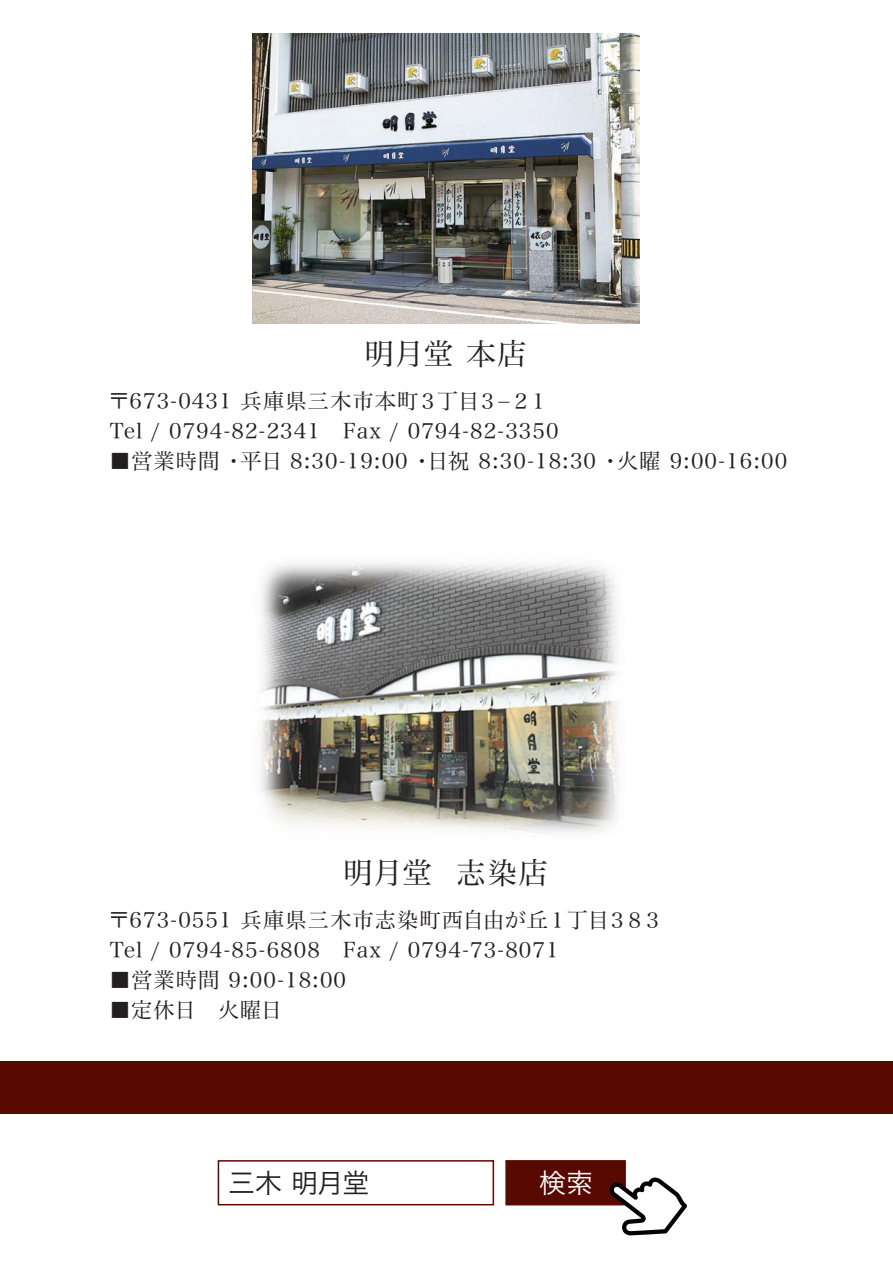
<style>
.page{position:relative;width:893px;height:1263px;background:#fff}
.page>*{position:absolute;margin:0;border:0;box-sizing:border-box;transform-origin:0 0}
.t1{font:29.7px "Hira Min Pro W3";letter-spacing:.005em;color:#231f20}
.t2{font:27px "Hira Kaku Pro W3";color:#231f20}
.t3{font:27px "Hira Kaku Pro W3";color:#fff}
.t4{font:21.3px/30px "Hira Min Pro W3";letter-spacing:.05em;color:#231f20}
</style>
<div class="page">
<div style="left:0;top:1061px;width:893px;height:53px;background:#580900"></div>
<img style="left:253px;top:34px;width:387px;height:290px">
<img style="left:260px;top:563px;width:360px;height:270px">
<div style="left:505px;top:1160px;width:121px;height:45px;background:#580900;border:2px solid #580900"></div>
<div style="left:218px;top:1160px;width:276px;height:45px;border:2px solid #580900"></div>
<svg style="left:608px;top:1177px;width:79px;height:58px"></svg>
<h1 class="t1" style="left:364px;top:329px;width:164px">明月堂 本店</h1>
<p class="t4" style="left:109px;top:384px;width:451px">〒673-0431 兵庫県三木市本町３丁目３-２１<br>Tel / 0794-82-2341　Fax / 0794-82-3350</p>
<p class="t4" style="left:109px;top:444px;width:679px">■営業時間 ・平日 8:30-19:00 ・日祝 8:30-18:30 ・火曜 9:00-16:00</p>
<h1 class="t1" style="left:343px;top:848px;width:207px">明月堂 志染店</h1>
<p class="t4" style="left:109px;top:903px;width:556px">〒673-0551 兵庫県三木市志染町西自由が丘１丁目３８３<br>Tel / 0794-85-6808　Fax / 0794-73-8071</p>
<p class="t4" style="left:109px;top:963px;width:238px">■営業時間 9:00-18:00</p>
<p class="t4" style="left:109px;top:993px;width:174px">■定休日　火曜日</p>
<p class="t2" style="left:228px;top:1158px;width:143px">三木 明月堂</p>
<p class="t3" style="left:539px;top:1158px;width:55px">検索</p>
</div>
